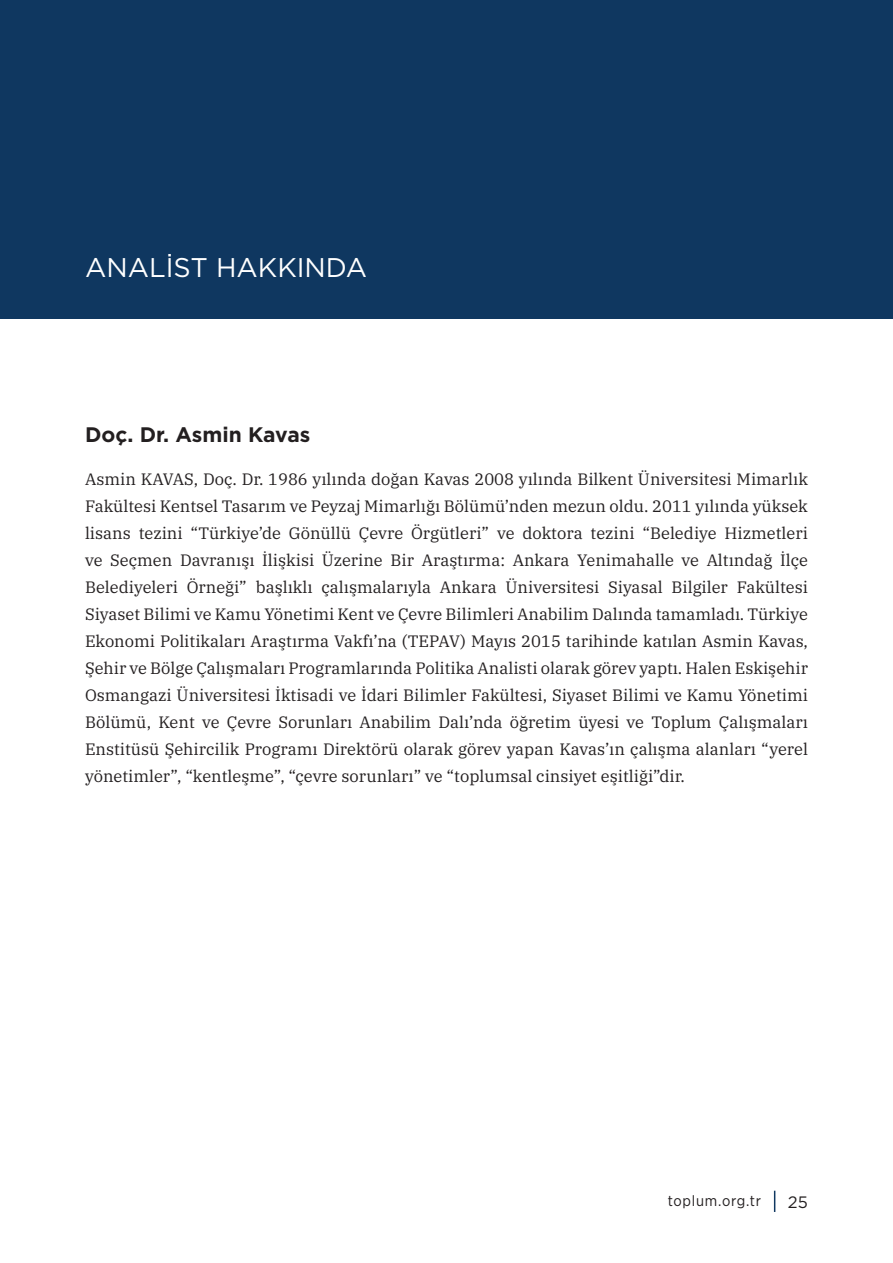
<style>
.page{position:relative;width:893px;height:1263px;background:#fff}
.page>*{position:absolute;margin:0;border:0;box-sizing:border-box;transform-origin:0 0}
.t1{font:27px "Gotham";color:#fff}
.t2{font:700 21px "Gotham";color:#231f20}
.t3{font:16.5px/27px "IBM Plex Serif";color:#231f20;text-align:justify}
.t4{font:16.5px "Gotham";color:#231f20}
.t5{font:15px "Gotham Narrow";letter-spacing:.05em;color:#231f20}
</style>
<div class="page">
<svg style="left:774px;top:1191px;width:1px;height:21px"></svg>
<div style="left:0;top:0;width:893px;height:319px;background:#0f3760"></div>
<h1 class="t1" style="left:85px;top:250px;width:284px">ANALİST HAKKINDA</h1>
<p class="t2" style="left:85px;top:421px;width:227px">Doç. Dr. Asmin Kavas</p>
<p class="t3" style="left:85px;top:464px;width:724px">Asmin KAVAS, Doç. Dr. 1986 yılında doğan Kavas 2008 yılında Bilkent Üniversitesi Mimarlık Fakültesi Kentsel Tasarım ve Peyzaj Mimarlığı Bölümü’nden mezun oldu. 2011 yılında yüksek lisans tezini “Türkiye’de Gönüllü Çevre Örgütleri” ve doktora tezini “Belediye Hizmetleri ve Seçmen Davranışı İlişkisi Üzerine Bir Araştırma: Ankara Yenimahalle ve Altındağ İlçe Belediyeleri Örneği” başlıklı çalışmalarıyla Ankara Üniversitesi Siyasal Bilgiler Fakültesi Siyaset Bilimi ve Kamu Yönetimi Kent ve Çevre Bilimleri Anabilim Dalında tamamladı. Türkiye Ekonomi Politikaları Araştırma Vakfı’na (TEPAV) Mayıs 2015 tarihinde katılan Asmin Kavas, Şehir ve Bölge Çalışmaları Programlarında Politika Analisti olarak görev yaptı. Halen Eskişehir Osmangazi Üniversitesi İktisadi ve İdari Bilimler Fakültesi, Siyaset Bilimi ve Kamu Yönetimi Bölümü, Kent ve Çevre Sorunları Anabilim Dalı’nda öğretim üyesi ve Toplum Çalışmaları Enstitüsü Şehircilik Programı Direktörü olarak görev yapan Kavas’ın çalışma alanları “yerel yönetimler”, “kentleşme”, “çevre sorunları” ve “toplumsal cinsiyet eşitliği”dir.</p>
<p class="t5" style="left:668px;top:1192px;width:95px">toplum.org.tr</p>
<p class="t4" style="left:788px;top:1191px;width:21px">25</p>
</div>
